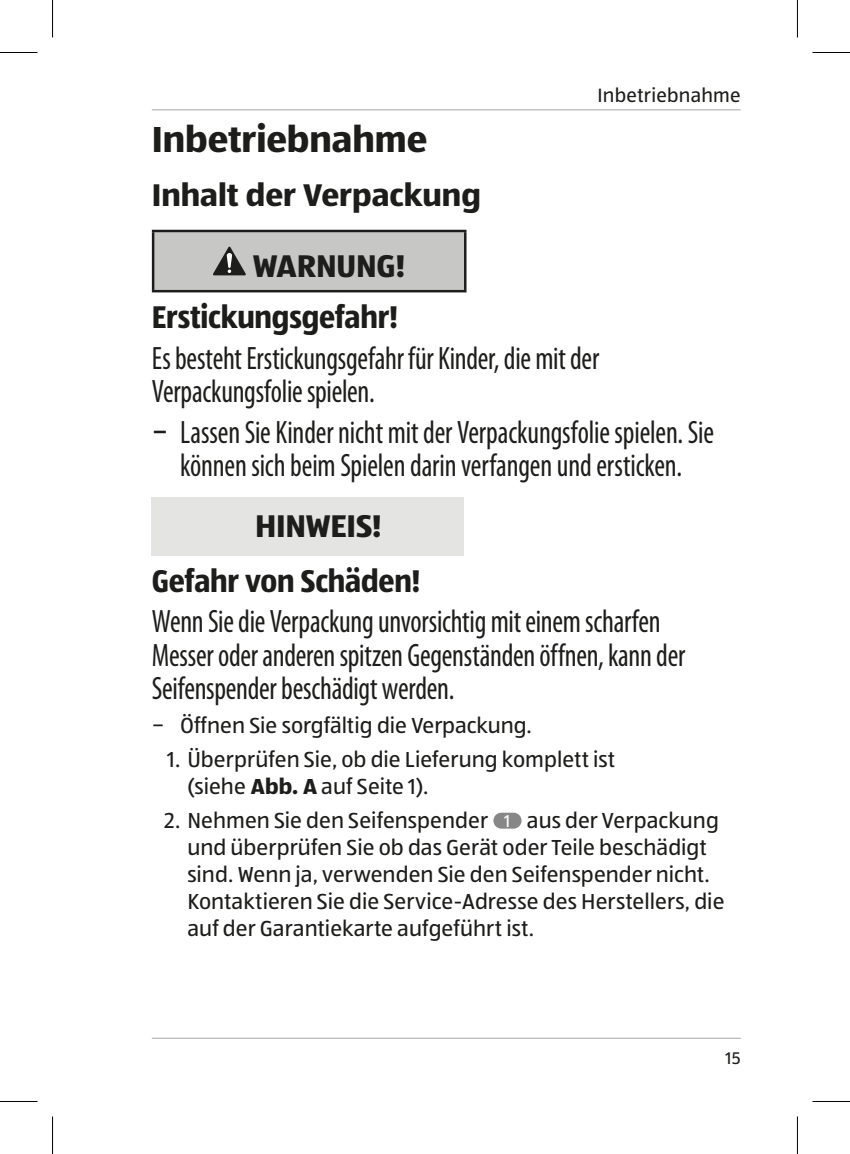
<style>
.page{position:relative;width:850px;height:1154px;background:#fff}
.page>*{position:absolute;margin:0;border:0;box-sizing:border-box;transform-origin:0 0}
.t1{font:700 37.5px "ALDISUEDOT";color:#1d1d1b}
.t2{font:condensed 32.5px/33.5px "Myriad Pro";letter-spacing:-.005em;color:#1d1d1b;scale:.9 1}
.t3{font:700 32.5px/71.5px "ALDISUEDOT";letter-spacing:-.005em;color:#1d1d1b}
.t4{font:700 32.5px "ALDISUEDOT";letter-spacing:-.005em;color:#1d1d1b;scale:.9 1}
.t5{font:22.5px/27px "ALDISUEDOT";color:#1d1d1b}
.t6{font:20px "ALDISUEDOT";letter-spacing:.01em;color:#1d1d1b}
.t7{font:17.5px "ALDISUEDOT";color:#1d1d1b}
.s1{font-family:"ALDISUEDOT";font-stretch:normal}
.s2{font-weight:700}
.s3{font-size:17.75px;color:#fff}
</style>
<div class="page">
<hr style="left:152px;top:109px;width:588px;height:1px;background:#b8b8b8">
<hr style="left:152px;top:1038px;width:588px;height:1px;background:#b8b8b8">
<div style="left:153px;top:231px;width:312px;height:60px;background:#c7c7c6"></div>
<hr style="left:152px;top:230px;width:314px;height:2px;background:#1d1d1b">
<hr style="left:152px;top:232px;width:2px;height:58px;background:#1d1d1b">
<hr style="left:464px;top:232px;width:2px;height:58px;background:#1d1d1b">
<hr style="left:152px;top:290px;width:314px;height:2px;background:#1d1d1b">
<svg style="left:213px;top:246px;width:33px;height:29px"></svg>
<div style="left:152px;top:497px;width:312px;height:59px;background:#e4e4e3"></div>
<div style="left:492px;top:812px;width:30px;height:17px;background:#878787;border-radius:9px"></div>
<div style="left:492px;top:811px;width:30px;height:19px;border:1px solid #fff;border-radius:9px"></div>
<hr style="left:0;top:52px;width:38px;height:1px;background:#000">
<hr style="left:812px;top:52px;width:37px;height:1px;background:#000">
<hr style="left:0;top:1101px;width:38px;height:1px;background:#000">
<hr style="left:812px;top:1101px;width:37px;height:1px;background:#000">
<hr style="left:52px;top:0;width:1px;height:38px;background:#000">
<hr style="left:52px;top:1116px;width:1px;height:38px;background:#000">
<hr style="left:796px;top:0;width:1px;height:38px;background:#000">
<hr style="left:796px;top:1116px;width:1px;height:38px;background:#000">
<p class="t6" style="left:597px;top:83px;width:144px">Inbetriebnahme</p>
<h1 class="t1" style="left:152px;top:114px;width:277px">Inbetriebnahme</h1>
<h2 class="t3" style="left:252px;top:158px;width:229px;text-indent:-101px">Inhalt der Verpackung<br>WARNUNG!</h2>
<h2 class="t4" style="left:152px;top:295px;width:275px">Erstickungsgefahr!</h2>
<h2 class="t2" style="left:152px;top:342px;width:498px">Es besteht Erstickungsgefahr für Kinder, die mit der<br>Verpackungsfolie spielen.</h2>
<h2 class="t2" style="left:152px;top:416px;width:625px;text-align:center"><span class="s1">−</span> Lassen Sie Kinder nicht mit der Verpackungsfolie spielen. Sie können sich beim Spielen darin verfangen und ersticken.</h2>
<h2 class="t3" style="left:152px;top:498px;width:270px;line-height:54.2px;text-indent:103px">HINWEIS!<br>Gefahr von Schäden!</h2>
<h2 class="t2" style="left:152px;top:605px;width:594px">Wenn Sie die Verpackung unvorsichtig mit einem scharfen<br>Messer oder anderen spitzen Gegenständen öffnen, kann der<br>Seifenspender beschädigt werden.</h2>
<p class="t5" style="left:152px;top:711px;width:381px">− Öffnen Sie sorgfältig die Verpackung.</p>
<p class="t5" style="left:187px;top:745px;width:429px;text-indent:-20px">1. Überprüfen Sie, ob die Lieferung komplett ist (siehe <span class="s2">Abb. A</span> auf Seite 1).</p>
<p class="t5" style="left:187px;top:807px;width:538px;text-indent:-23px">2. Nehmen Sie den Seifenspender <span class="s3">1</span> aus der Verpackung und überprüfen Sie ob das Gerät oder Teile beschädigt sind. Wenn ja, verwenden Sie den Seifenspender nicht.<br>Kontaktieren Sie die Service-Adresse des Herstellers, die auf der Garantiekarte aufgeführt ist.</p>
<p class="t7" style="left:725px;top:1047px;width:17px">15</p>
</div>
